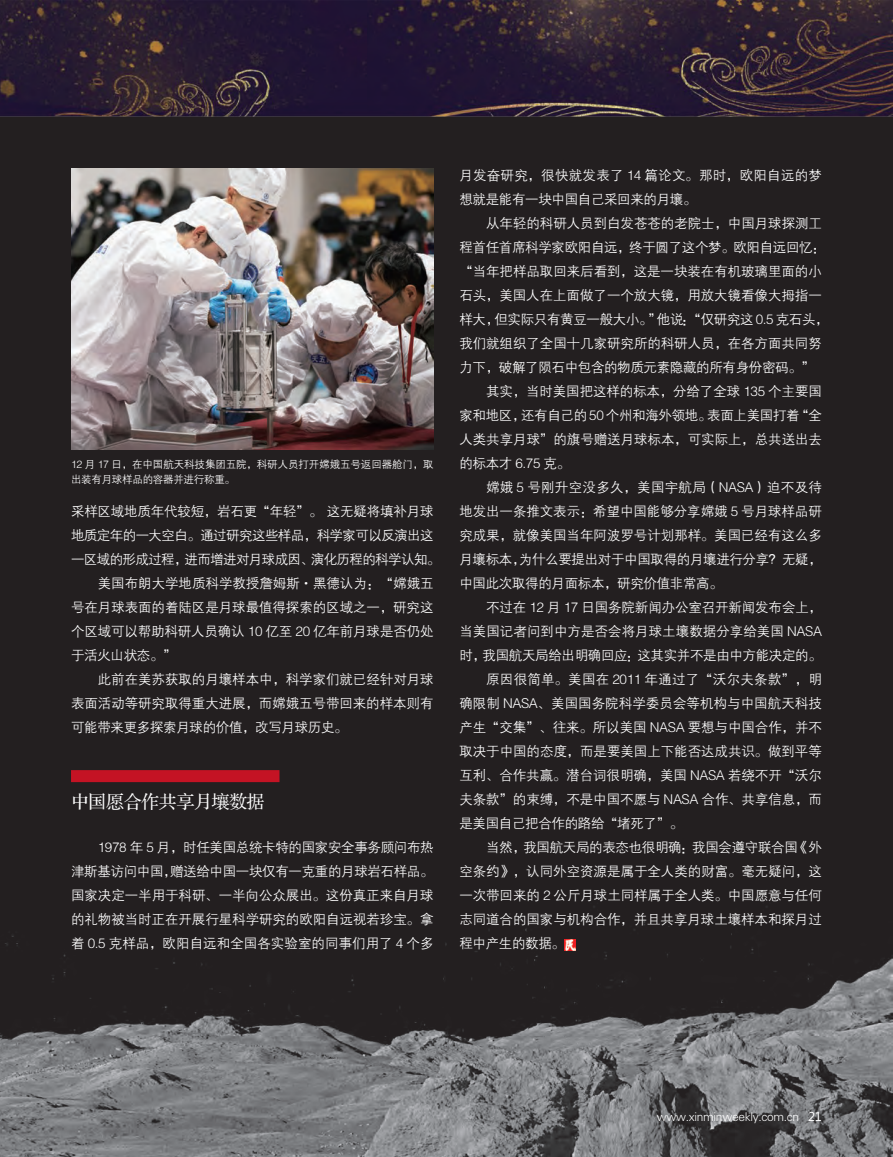
<style>
.page{position:relative;width:893px;height:1157px;background:#fff}
.page>*{position:absolute;margin:0;border:0;box-sizing:border-box;transform-origin:0 0}
.t1{font:18px "FZS3 K GBK1 0";letter-spacing:-.025em;color:#fff}
.t2{font:13.5px/24px "FZZDXJW GB1 0";letter-spacing:-.005em;color:#fff;text-align:justify}
.t3{font:13.5px "FZZDXJW GB1 0";letter-spacing:-.025em;color:#fff}
.t4{font:13.5px "FZZDXJW GB1 0";letter-spacing:-.045em;color:#fff}
.t5{font:13.5px "FZZDXJW GB1 0";letter-spacing:-.04em;color:#fff}
.t6{font:13.5px "FZZDXJW GB1 0";letter-spacing:.02em;color:#fff}
.t7{font:12px "FZXH1 JW GB1 0";letter-spacing:-.025em;color:#fff}
.t8{font:10.5px/15px "FZZDXJW GB1 0";letter-spacing:-.01em;color:#fff}
.s1{font-family:"Microsoft Ya Hei"}
</style>
<div class="page">
<img style="left:0;top:353px;width:893px;height:804px">
<img style="left:0;top:0;width:893px;height:353px">
<div style="left:71px;top:770px;width:208px;height:12px;background:#c41324"></div>
<svg style="left:565px;top:939px;width:11px;height:11px"></svg>
<img style="left:71px;top:168px;width:363px;height:282px">
<p class="t8" style="left:71px;top:457px;width:364px">12 月 17 日，在中国航天科技集团五院，科研人员打开嫦娥五号返回器舱门，取出装有月球样品的容器并进行称重。</p>
<p class="t2" style="left:71px;top:500px;width:364px">采样区域地质年代较短，岩石更“年轻”。 这无疑将填补月球</p>
<p class="t5" style="left:71px;top:528px;width:364px">地质定年的一大空白。通过研究这些样品，科学家可以反演出这</p>
<p class="t4" style="left:71px;top:552px;width:371px">一区域的形成过程，进而增进对月球成因、演化历程的科学认知。</p>
<p class="t2" style="left:98px;top:572px;width:337px">美国布朗大学地质科学教授詹姆斯·黑德认为：“嫦娥五</p>
<p class="t2" style="left:71px;top:596px;width:364px">号在月球表面的着陆区是月球最值得探索的区域之一，研究这</p>
<p class="t2" style="left:71px;top:620px;width:364px">个区域可以帮助科研人员确认 10 亿至 20 亿年前月球是否仍处</p>
<p class="t2" style="left:71px;top:644px;width:107px">于活火山状态。”</p>
<p class="t2" style="left:98px;top:668px;width:337px">此前在美苏获取的月壤样本中，科学家们就已经针对月球</p>
<p class="t2" style="left:71px;top:692px;width:364px">表面活动等研究取得重大进展，而嫦娥五号带回来的样本则有</p>
<p class="t3" style="left:71px;top:720px;width:278px">可能带来更多探索月球的价值，改写月球历史。</p>
<h1 class="t1" style="left:71px;top:792px;width:195px">中国愿合作共享月壤数据</h1>
<p class="t2" style="left:71px;top:836px;width:364px;text-indent:27px">1978 年 5 月，时任美国总统卡特的国家安全事务顾问布热津斯基访问中国，赠送给中国一块仅有一克重的月球岩石样品。国家决定一半用于科研、一半向公众展出。这份真正来自月球的礼物被当时正在开展行星科学研究的欧阳自远视若珍宝。拿着 0.5 克样品，欧阳自远和全国各实验室的同事们用了 4 个多</p>
<p class="t2" style="left:459px;top:164px;width:364px">月发奋研究，很快就发表了 14 篇论文。那时，欧阳自远的梦想就是能有一块中国自己采回来的月壤。</p>
<p class="t2" style="left:459px;top:212px;width:371px;text-align:left;text-indent:27px">从年轻的科研人员到白发苍苍的老院士，中国月球探测工程首任首席科学家欧阳自远，终于圆了这个梦。欧阳自远回忆：“当年把样品取回来后看到，这是一块装在有机玻璃里面的小石头，美国人在上面做了一个放大镜，用放大镜看像大拇指一样大，但实际只有黄豆一般大小。”他说：“仅研究这 0.5 克石头，我们就组织了全国十几家研究所的科研人员，在各方面共同努力下，破解了陨石中包含的物质元素隐藏的所有身份密码。”</p>
<p class="t2" style="left:459px;top:380px;width:364px;text-indent:27px">其实，当时美国把这样的标本，分给了全球 135 个主要国家和地区，还有自己的 50 个州和海外领地。表面上美国打着“全人类共享月球”的旗号赠送月球标本，可实际上，总共送出去的标本才 6.75 克。</p>
<p class="t2" style="left:459px;top:476px;width:364px;text-indent:27px">嫦娥 5 号刚升空没多久，美国宇航局（NASA）迫不及待地发出一条推文表示：希望中国能够分享嫦娥 5 号月球样品研究成果，就像美国当年阿波罗号计划那样。美国已经有这么多月壤标本，为什么要提出对于中国取得的月壤进行分享？无疑，中国此次取得的月面标本，研究价值非常高。</p>
<p class="t2" style="left:486px;top:596px;width:337px">不过在 12 月 17 日国务院新闻办公室召开新闻发布会上，</p>
<p class="t2" style="left:459px;top:620px;width:364px">当美国记者问到中方是否会将月球土壤数据分享给美国 NASA</p>
<p class="t3" style="left:459px;top:648px;width:364px">时，我国航天局给出明确回应：这其实并不是由中方能决定的。</p>
<p class="t6" style="left:486px;top:672px;width:337px">原因很简单。美国在 2011 年通过了“沃尔夫条款”，明</p>
<p class="t2" style="left:459px;top:692px;width:364px">确限制 NASA、美国国务院科学委员会等机构与中国航天科技</p>
<p class="t2" style="left:459px;top:716px;width:364px">产生“交集”、往来。所以美国 NASA 要想与中国合作，并不</p>
<p class="t2" style="left:459px;top:740px;width:364px">取决于中国的态度，而是要美国上下能否达成共识。做到平等</p>
<p class="t2" style="left:459px;top:764px;width:364px">互利、合作共赢。潜台词很明确，美国 NASA 若绕不开“沃尔</p>
<p class="t2" style="left:459px;top:788px;width:364px">夫条款”的束缚，不是中国不愿与 NASA 合作、共享信息，而</p>
<p class="t3" style="left:459px;top:816px;width:226px">是美国自己把合作的路给“堵死了”。</p>
<p class="t3" style="left:486px;top:840px;width:337px">当然，我国航天局的表态也很明确：我国会遵守联合国《外</p>
<p class="t2" style="left:459px;top:860px;width:364px">空条约》，认同外空资源是属于全人类的财富。毫无疑问，这</p>
<p class="t2" style="left:459px;top:884px;width:364px">一次带回来的 2 公斤月球土同样属于全人类。中国愿意与任何</p>
<p class="t2" style="left:459px;top:908px;width:364px">志同道合的国家与机构合作，并且共享月球土壤样本和探月过</p>
<p class="t3" style="left:459px;top:936px;width:107px">程中产生的数据。</p>
<p class="t7" style="left:657px;top:1109px;width:167px">www.xinminweekly.com.cn <span class="s1">21</span></p>
</div>
